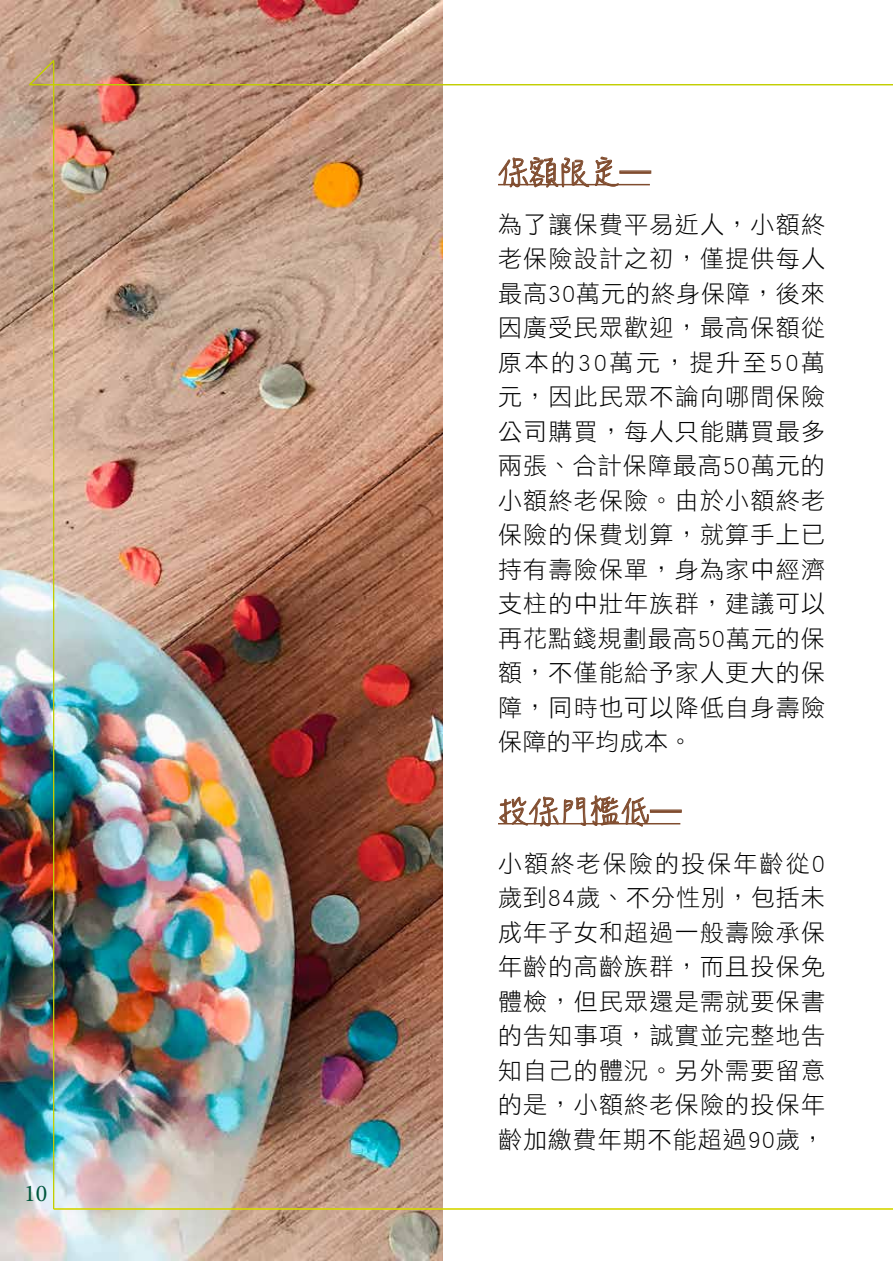
<style>
.page{position:relative;width:893px;height:1263px;background:#fff}
.page>*{position:absolute;margin:0;border:0;box-sizing:border-box;transform-origin:0 0}
.t1{font:30px "Hanzi Pen TC W3";letter-spacing:.015em;color:#804c2e}
.t2{font:24px/34.5px "DF Hei Std W3";letter-spacing:.05em;color:#000;text-align:justify}
.t3{font:24px "Minion Pro";color:#00573d}
</style>
<div class="page">
<img style="left:0;top:0;width:443px;height:1261px">
<img style="left:27px;top:58px;width:866px;height:1151px">
<img style="left:53px;top:86px;width:840px;height:1150px">
<p class="t3" style="left:24px;top:1178px;width:25px">10</p>
<p class="t1" style="left:498px;top:154px;width:153px">保額限定─</p>
<p class="t2" style="left:498px;top:206px;width:329px">為了讓保費平易近人，小額終老保險設計之初，僅提供每人最高30萬元的終身保障，後來因廣受民眾歡迎，最高保額從原本的30萬元，提升至50萬元，因此民眾不論向哪間保險公司購買，每人只能購買最多兩張、合計保障最高50萬元的小額終老保險。由於小額終老保險的保費划算，就算手上已持有壽險保單，身為家中經濟支柱的中壯年族群，建議可以再花點錢規劃最高50萬元的保額，不僅能給予家人更大的保障，同時也可以降低自身壽險保障的平均成本。</p>
<p class="t1" style="left:498px;top:793px;width:184px">投保門檻低─</p>
<p class="t2" style="left:498px;top:845px;width:329px">小額終老保險的投保年齡從0歲到84歲、不分性別，包括未成年子女和超過一般壽險承保年齡的高齡族群，而且投保免體檢，但民眾還是需就要保書的告知事項，誠實並完整地告知自己的體況。另外需要留意的是，小額終老保險的投保年齡加繳費年期不能超過90歲，</p>
</div>
